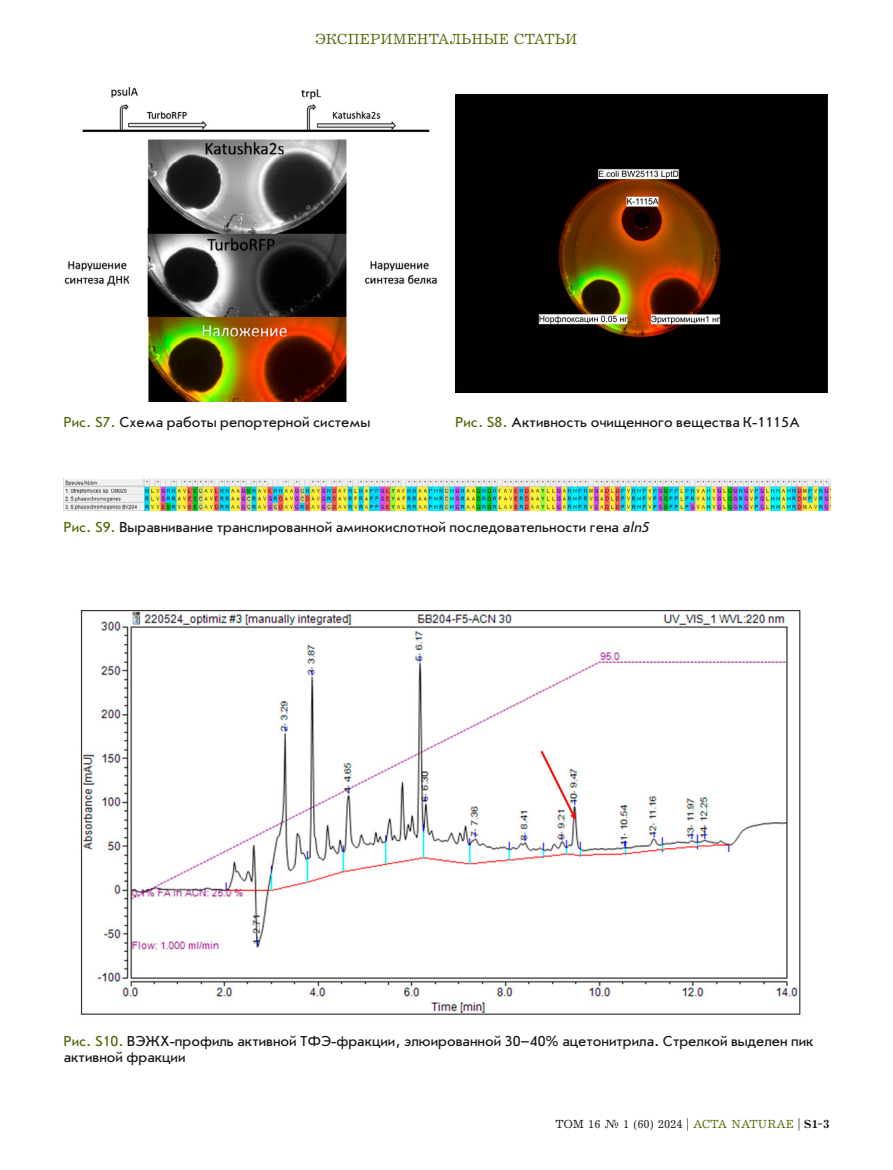
<style>
.page{position:relative;width:893px;height:1170px;background:#fff}
.page>*{position:absolute;margin:0;border:0;box-sizing:border-box;transform-origin:0 0}
.t1{font:15px/16.5px "Journal Sans C";color:#181716}
.t2{font:15px "Journal";letter-spacing:.01em;color:#4e6804}
.t3{font:12px "Journal";letter-spacing:.005em;color:#181716}
.s1{color:#4e6804}
.s2{font-style:italic}
.s3{font-weight:700}
</style>
<div class="page">
<img style="left:64px;top:87px;width:373px;height:314px">
<img style="left:456px;top:94px;width:372px;height:298px">
<img style="left:64px;top:478px;width:767px;height:32px">
<img style="left:80px;top:610px;width:721px;height:405px">
<p class="t2" style="left:316px;top:30px;width:263px">ЭКСПЕРИМЕНТАЛЬНЫЕ СТАТЬИ</p>
<p class="t1" style="left:64px;top:414px;width:308px"><span class="s1">Рис. S7.</span> Схема работы репортерной системы</p>
<p class="t1" style="left:456px;top:414px;width:346px"><span class="s1">Рис. S8.</span> Активность очищенного вещества К-1115А</p>
<p class="t1" style="left:64px;top:519px;width:587px"><span class="s1">Рис. S9.</span> Выравнивание транслированной аминокислотной последовательности гена <span class="s2">аln5</span></p>
<p class="t1" style="left:64px;top:1032px;width:751px"><span class="s1">Рис. S10.</span> ВЭЖХ-профиль активной ТФЭ-фракции, элюированной 30–40% ацетонитрила. Стрелкой выделен пик активной фракции</p>
<p class="t3" style="left:555px;top:1116px;width:275px">ТОМ 16 № 1 (60) 2024 | <span class="s1">ACTA NATURAE</span> | <span class="s3">S1-3</span></p>
</div>
